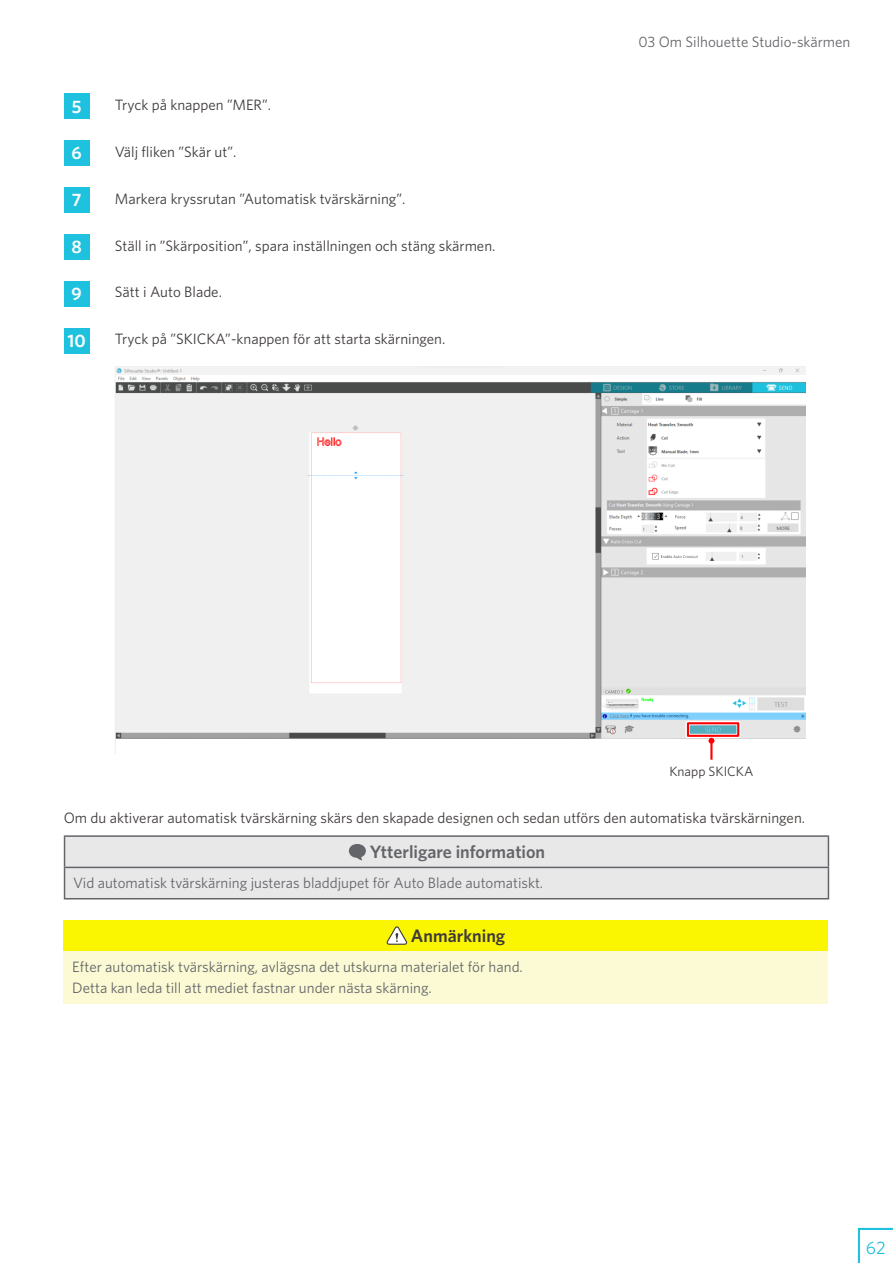
<style>
.page{position:relative;width:893px;height:1263px;background:#fff}
.page>*{position:absolute;margin:0;border:0;box-sizing:border-box;transform-origin:0 0}
.t1{font:600 18px "Whitney";color:#646569}
.t2{font:600 18px "Whitney";color:#3e3a39}
.t3{font:600 18px "Whitney";color:#fff}
.t4{font:18px "Whitney";color:#1fc2de}
.t5{font:15px "Whitney";color:#3e3a39}
.t6{font:15px/21.6px "Whitney";color:#646569}
.t7{font:13.5px "Whitney";color:#3e3a39}
</style>
<div class="page">
<svg style="left:857px;top:1227px;width:36px;height:36px"></svg>
<div style="left:64px;top:94px;width:25px;height:25px;background:#1fc2de"></div>
<div style="left:64px;top:140px;width:25px;height:26px;background:#1fc2de"></div>
<div style="left:64px;top:187px;width:25px;height:26px;background:#1fc2de"></div>
<div style="left:64px;top:234px;width:25px;height:26px;background:#1fc2de"></div>
<div style="left:64px;top:281px;width:25px;height:26px;background:#1fc2de"></div>
<div style="left:64px;top:328px;width:25px;height:25px;background:#1fc2de"></div>
<img style="left:115px;top:366px;width:691px;height:387px">
<div style="left:685px;top:721px;width:56px;height:17px;border:4px solid #fff"></div>
<div style="left:687px;top:722px;width:52px;height:15px;border:2px solid #f00"></div>
<svg style="left:708px;top:738px;width:6px;height:22px"></svg>
<div style="left:65px;top:837px;width:763px;height:61px;background:#e8e8e9"></div>
<hr style="left:64px;top:835px;width:765px;height:2px;background:#646569">
<hr style="left:64px;top:837px;width:1px;height:30px;background:#646569">
<hr style="left:828px;top:837px;width:1px;height:30px;background:#646569">
<hr style="left:64px;top:867px;width:765px;height:1px;background:#646569">
<hr style="left:64px;top:868px;width:1px;height:30px;background:#646569">
<hr style="left:828px;top:868px;width:1px;height:30px;background:#646569">
<hr style="left:64px;top:898px;width:765px;height:1px;background:#646569">
<svg style="left:348px;top:843px;width:18px;height:17px"></svg>
<div style="left:64px;top:920px;width:764px;height:31px;background:#faf500"></div>
<div style="left:64px;top:951px;width:764px;height:53px;background:#fbfad5"></div>
<svg style="left:387px;top:926px;width:20px;height:19px"></svg>
<p class="t3" style="left:72px;top:94px;width:11px">5</p>
<p class="t5" style="left:115px;top:95px;width:158px">Tryck på knappen ”MER”.</p>
<p class="t3" style="left:71px;top:141px;width:12px">6</p>
<p class="t5" style="left:115px;top:142px;width:123px">Välj fliken ”Skär ut”.</p>
<p class="t3" style="left:72px;top:188px;width:11px">7</p>
<p class="t5" style="left:115px;top:188px;width:292px">Markera kryssrutan ”Automatisk tvärskärning”.</p>
<p class="t3" style="left:71px;top:235px;width:12px">8</p>
<p class="t5" style="left:115px;top:235px;width:382px">Ställ in ”Skärposition”, spara inställningen och stäng skärmen.</p>
<p class="t3" style="left:71px;top:282px;width:12px">9</p>
<p class="t5" style="left:115px;top:282px;width:109px">Sätt i Auto Blade.</p>
<p class="t3" style="left:67px;top:329px;width:20px">10</p>
<p class="t5" style="left:115px;top:329px;width:332px">Tryck på ”SKICKA”-knappen för att starta skärningen.</p>
<p class="t6" style="left:638px;top:30px;width:214px">03 Om Silhouette Studio-skärmen</p>
<p class="t7" style="left:669px;top:762px;width:86px">Knapp SKICKA</p>
<p class="t5" style="left:64px;top:807px;width:743px">Om du aktiverar automatisk tvärskärning skärs den skapade designen och sedan utförs den automatiska tvärskärningen.</p>
<p class="t1" style="left:370px;top:839px;width:177px">Ytterligare information</p>
<p class="t6" style="left:73px;top:871px;width:472px">Vid automatisk tvärskärning justeras bladdjupet för Auto Blade automatiskt.</p>
<p class="t2" style="left:411px;top:924px;width:96px">Anmärkning</p>
<p class="t6" style="left:72px;top:955px;width:452px">Efter automatisk tvärskärning, avlägsna det utskurna materialet för hand.<br>Detta kan leda till att mediet fastnar under nästa skärning.</p>
<p class="t4" style="left:866px;top:1235px;width:21px">62</p>
</div>
